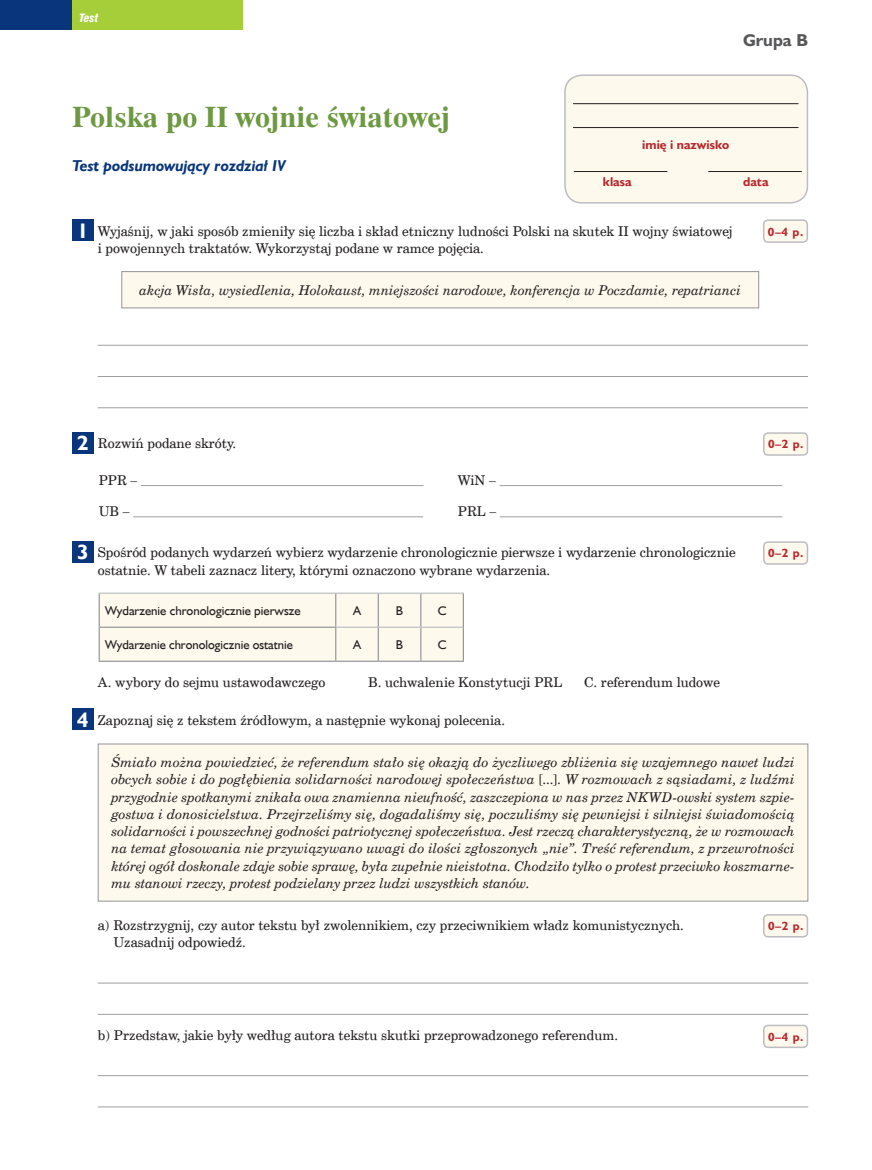
<style>
.page{position:relative;width:872px;height:1170px;background:#fff}
.page>*{position:absolute;margin:0;border:0;box-sizing:border-box;transform-origin:0 0}
.t1{font:700 30px "Dutch 801 EU";color:#6d9942}
.t2{font:700 21px "Humanst 521 EU";color:#fff}
.t3{font:700 17.25px "Humanst 521 EU";color:#57585a}
.t4{font:italic 700 15.75px "Humanst 521 EU";color:#08357c}
.t5{font:italic 13.5px/17.2px "Cent Schbook EU";letter-spacing:.005em;color:#231f20;text-align:justify}
.t6{font:13.5px/17.2px "Cent Schbook EU";color:#231f20}
.t7{font:12.75px "Humanst 521 EU";color:#231f20}
.t8{font:700 12.75px "Humanst 521 EU";color:#b7282e}
.t9{font:700 12px "Humanist 521 PL";color:#b7282e}
.t10{font:11.25px "Swis 721 Blk Cn EU Italic";color:#fff}
.s1{font-style:normal}
</style>
<div class="page">
<div style="left:0;top:0;width:72px;height:30px;background:#08357c"></div>
<div style="left:72px;top:0;width:170px;height:30px;background:#a6ce39"></div>
<div style="left:72px;top:708px;width:22px;height:22px;background:#08357c"></div>
<div style="left:72px;top:541px;width:21px;height:21px;background:#08357c"></div>
<div style="left:565px;top:75px;width:242px;height:128px;background:#fef9ed;border-radius:17px"></div>
<hr style="left:573px;top:103px;width:225px;height:1px;background:#231f20">
<hr style="left:573px;top:127px;width:225px;height:1px;background:#231f20">
<hr style="left:574px;top:171px;width:93px;height:1px;background:#231f20">
<hr style="left:708px;top:171px;width:94px;height:1px;background:#231f20">
<div style="left:564px;top:74px;width:244px;height:129px;border:2px solid #bcbdc0;border-radius:17px"></div>
<div style="left:763px;top:542px;width:44px;height:22px;background:#fef9ed;border-radius:4px"></div>
<div style="left:763px;top:541px;width:45px;height:23px;border:2px solid #bcbdc0;border-radius:4px"></div>
<div style="left:763px;top:914px;width:44px;height:22px;background:#fef9ed;border-radius:4px"></div>
<div style="left:763px;top:914px;width:45px;height:23px;border:2px solid #bcbdc0;border-radius:4px"></div>
<div style="left:763px;top:1025px;width:44px;height:22px;background:#fef9ed;border-radius:4px"></div>
<div style="left:763px;top:1024px;width:45px;height:23px;border:2px solid #bcbdc0;border-radius:4px"></div>
<hr style="left:98px;top:982px;width:710px;height:1px;background:#9d9fa2">
<hr style="left:98px;top:1013px;width:710px;height:1px;background:#9d9fa2">
<hr style="left:98px;top:1075px;width:710px;height:1px;background:#9d9fa2">
<hr style="left:98px;top:1106px;width:710px;height:1px;background:#9d9fa2">
<div style="left:98px;top:744px;width:710px;height:157px;background:#fef9ed"></div>
<div style="left:98px;top:743px;width:710px;height:158px;border:1px solid #939598"></div>
<div style="left:100px;top:593px;width:363px;height:67px;background:#fef9ed"></div>
<hr style="left:99px;top:660px;width:237px;height:1px;background:#939598">
<hr style="left:99px;top:592px;width:237px;height:1px;background:#bcbdc0">
<hr style="left:99px;top:593px;width:1px;height:33px;background:#939598">
<hr style="left:336px;top:592px;width:42px;height:1px;background:#bcbdc0">
<hr style="left:336px;top:626px;width:42px;height:1px;background:#bcbdc0">
<hr style="left:335px;top:593px;width:1px;height:33px;background:#939598">
<hr style="left:335px;top:627px;width:1px;height:33px;background:#939598">
<hr style="left:378px;top:592px;width:43px;height:1px;background:#bcbdc0">
<hr style="left:421px;top:592px;width:43px;height:1px;background:#bcbdc0">
<hr style="left:378px;top:626px;width:43px;height:1px;background:#bcbdc0">
<hr style="left:421px;top:626px;width:42px;height:1px;background:#bcbdc0">
<hr style="left:378px;top:593px;width:1px;height:33px;background:#939598">
<hr style="left:420px;top:593px;width:1px;height:33px;background:#939598">
<hr style="left:463px;top:593px;width:1px;height:34px;background:#939598">
<hr style="left:378px;top:627px;width:1px;height:33px;background:#939598">
<hr style="left:420px;top:627px;width:1px;height:33px;background:#939598">
<hr style="left:463px;top:627px;width:1px;height:33px;background:#939598">
<hr style="left:99px;top:626px;width:237px;height:1px;background:#939598">
<hr style="left:99px;top:627px;width:1px;height:33px;background:#939598">
<hr style="left:336px;top:660px;width:42px;height:1px;background:#939598">
<hr style="left:378px;top:660px;width:43px;height:1px;background:#939598">
<hr style="left:421px;top:660px;width:43px;height:1px;background:#939598">
<div style="left:72px;top:220px;width:21px;height:21px;background:#08357c"></div>
<div style="left:763px;top:220px;width:44px;height:22px;background:#fef9ed;border-radius:4px"></div>
<div style="left:763px;top:219px;width:45px;height:24px;border:2px solid #bcbdc0;border-radius:4px"></div>
<div style="left:122px;top:271px;width:636px;height:37px;background:#fef9ed"></div>
<div style="left:121px;top:271px;width:638px;height:37px;border:1px solid #939598"></div>
<hr style="left:98px;top:345px;width:710px;height:1px;background:#9d9fa2">
<hr style="left:98px;top:376px;width:710px;height:1px;background:#9d9fa2">
<hr style="left:98px;top:407px;width:710px;height:1px;background:#9d9fa2">
<hr style="left:141px;top:485px;width:282px;height:1px;background:#9d9fa2">
<hr style="left:133px;top:516px;width:290px;height:1px;background:#9d9fa2">
<hr style="left:500px;top:485px;width:282px;height:1px;background:#9d9fa2">
<hr style="left:500px;top:516px;width:282px;height:1px;background:#9d9fa2">
<div style="left:72px;top:432px;width:22px;height:21px;background:#08357c"></div>
<div style="left:763px;top:433px;width:44px;height:22px;background:#fef9ed;border-radius:4px"></div>
<div style="left:763px;top:432px;width:45px;height:23px;border:2px solid #bcbdc0;border-radius:4px"></div>
<p class="t10" style="left:79px;top:11px;width:21px">Test</p>
<h1 class="t1" style="left:72px;top:99px;width:379px">Polska po II wojnie światowej</h1>
<p class="t4" style="left:72px;top:156px;width:215px">Test podsumowujący rozdział IV</p>
<p class="t3" style="left:743px;top:30px;width:67px">Grupa B</p>
<p class="t8" style="left:642px;top:136px;width:88px">imię i nazwisko</p>
<p class="t8" style="left:603px;top:174px;width:30px">klasa</p>
<p class="t8" style="left:743px;top:174px;width:27px">data</p>
<h2 class="t2" style="left:77px;top:217px;width:13px">1</h2>
<p class="t9" style="left:768px;top:224px;width:37px">0–4 p.</p>
<p class="t6" style="left:98px;top:222px;width:636px">Wyjaśnij, w jaki sposób zmieniły się liczba i skład etniczny ludności Polski na skutek II wojny światowej i powojennych traktatów. Wykorzystaj podane w ramce pojęcia.</p>
<p class="t5" style="left:140px;top:281px;width:603px">akcja Wisła, wysiedlenia, Holokaust, mniejszości narodowe, konferencja w Poczdamie, repatrianci</p>
<h2 class="t2" style="left:77px;top:430px;width:13px">2</h2>
<p class="t9" style="left:768px;top:437px;width:37px">0–2 p.</p>
<p class="t6" style="left:98px;top:435px;width:140px">Rozwiń podane skróty.</p>
<p class="t6" style="left:99px;top:472px;width:40px">PPR –</p>
<p class="t6" style="left:99px;top:503px;width:32px">UB –</p>
<p class="t6" style="left:458px;top:472px;width:40px">WiN –</p>
<p class="t6" style="left:458px;top:503px;width:40px">PRL –</p>
<h2 class="t2" style="left:77px;top:538px;width:13px">3</h2>
<p class="t6" style="left:98px;top:544px;width:639px">Spośród podanych wydarzeń wybierz wydarzenie chronologicznie pierwsze i wydarzenie chronologicznie ostatnie. W tabeli zaznacz litery, którymi oznaczono wybrane wydarzenia.</p>
<p class="t9" style="left:768px;top:546px;width:37px">0–2 p.</p>
<h2 class="t2" style="left:77px;top:706px;width:13px">4</h2>
<p class="t7" style="left:105px;top:602px;width:197px">Wydarzenie chronologicznie pierwsze</p>
<p class="t7" style="left:353px;top:602px;width:9px">A</p>
<p class="t7" style="left:396px;top:602px;width:9px">B</p>
<p class="t7" style="left:438px;top:602px;width:10px">C</p>
<p class="t7" style="left:105px;top:636px;width:189px">Wydarzenie chronologicznie ostatnie</p>
<p class="t7" style="left:353px;top:636px;width:9px">A</p>
<p class="t7" style="left:396px;top:636px;width:9px">B</p>
<p class="t7" style="left:438px;top:636px;width:10px">C</p>
<p class="t6" style="left:98px;top:673px;width:229px">A. wybory do sejmu ustawodawczego</p>
<p class="t6" style="left:368px;top:673px;width:196px">B. uchwalenie Konstytucji PRL</p>
<p class="t6" style="left:584px;top:673px;width:137px">C. referendum ludowe</p>
<p class="t6" style="left:98px;top:712px;width:409px">Zapoznaj się z tekstem źródłowym, a następnie wykonaj polecenia.</p>
<p class="t5" style="left:111px;top:754px;width:685px">Śmiało można powiedzieć, że referendum stało się okazją do życzliwego zbliżenia się wzajemnego nawet ludzi obcych sobie i do pogłębienia solidarności narodowej społeczeństwa <span class="s1">[...]</span>. W rozmowach z sąsiadami, z ludźmi przygodnie spotkanymi znikała owa znamienna nieufność, zaszczepiona w nas przez NKWD-owski system szpie&shy;gostwa i donosicielstwa. Przejrzeliśmy się, dogadaliśmy się, poczuliśmy się pewniejsi i silniejsi świadomością solidarności i powszechnej godności patriotycznej społeczeństwa. Jest rzeczą charakterystyczną, że w rozmowach na temat głosowania nie przywiązywano uwagi do ilości zgłoszonych „nie”. Treść referendum, z przewrotności której ogół doskonale zdaje sobie sprawę, była zupełnie nieistotna. Chodziło tylko o protest przeciwko koszmarne&shy;mu stanowi rzeczy, protest podzielany przez ludzi wszystkich stanów.</p>
<p class="t6" style="left:113px;top:916px;width:572px;text-indent:-16px">a) Rozstrzygnij, czy autor tekstu był zwolennikiem, czy przeciwnikiem władz komunistycznych.<br>Uzasadnij odpowiedź.</p>
<p class="t9" style="left:768px;top:918px;width:37px">0–2 p.</p>
<p class="t6" style="left:98px;top:1026px;width:522px">b) Przedstaw, jakie były według autora tekstu skutki przeprowadzonego referendum.</p>
<p class="t9" style="left:768px;top:1029px;width:37px">0–4 p.</p>
</div>
